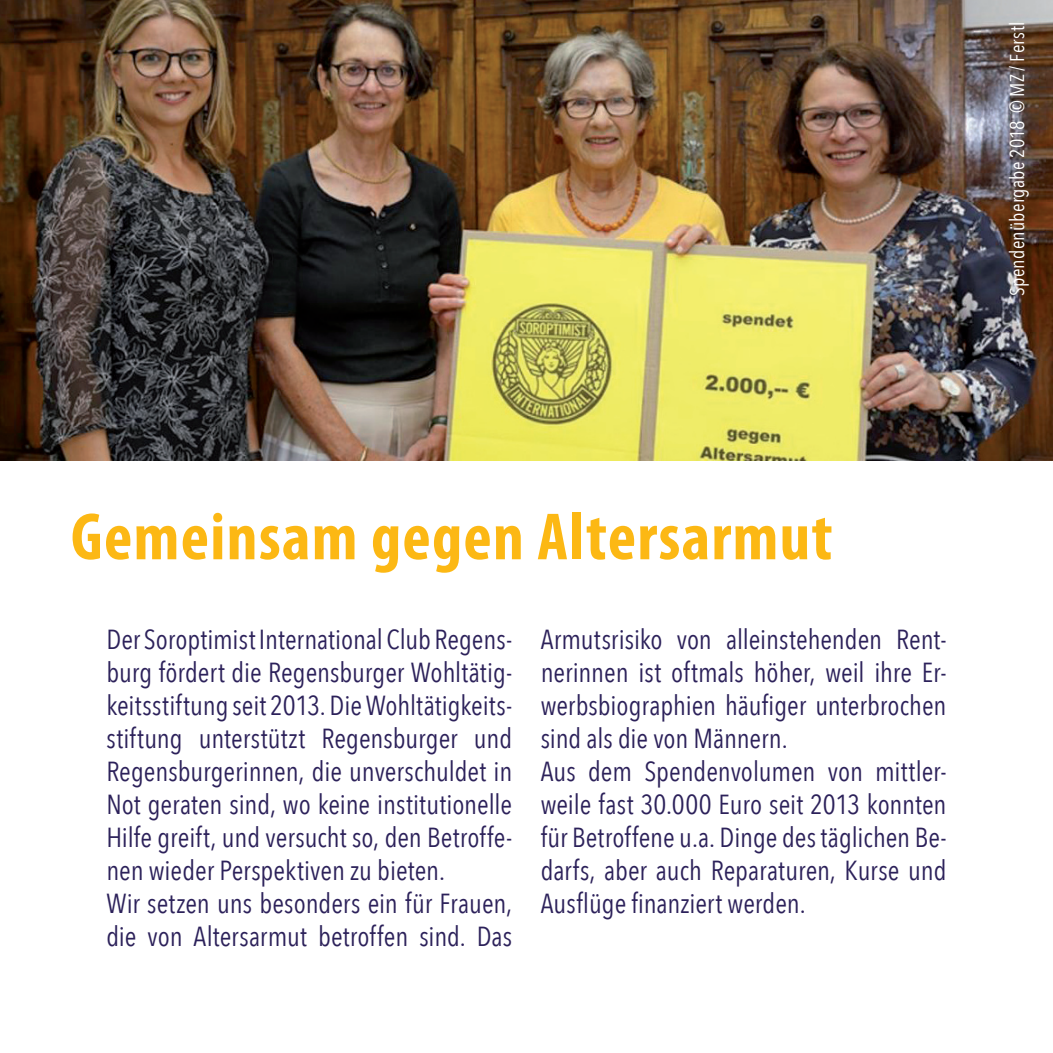
<style>
.page{position:relative;width:1053px;height:1053px;background:#fff}
.page>*{position:absolute;margin:0;border:0;box-sizing:border-box;transform-origin:0 0}
.t1{font:700 condensed 67.25px "Myriad Pro";letter-spacing:.02em;color:#fcb814}
.t2{font:27.5px/33px "Avenir Next Condensed";color:#2c215a;text-align:justify}
.t3{font:20px "Avenir Next Condensed";letter-spacing:.01em;color:#fff}
</style>
<div class="page">
<img style="left:0;top:0;width:1052px;height:461px">
<p class="t3" style="left:1000px;top:296px;width:276px;rotate:-90deg">Spendenübergabe 2018 © MZ / Ferstl</p>
<p class="t1" style="left:71px;top:495px;width:763px">Gemeinsam gegen Altersarmut</p>
<p class="t2" style="left:106px;top:621px;width:407px">Der Soroptimist International Club Regens&shy;burg fördert die Regensburger Wohltätig&shy;keitsstiftung seit 2013. Die Wohltätigkeits&shy;stiftung unterstützt Regensburger und Regensburgerinnen, die unverschuldet in Not geraten sind, wo keine institutionelle Hilfe greift, und versucht so, den Betroffe&shy;nen wieder Perspektiven zu bieten.</p>
<p class="t2" style="left:106px;top:885px;width:407px">Wir setzen uns besonders ein für Frauen, die von Altersarmut betroffen sind. Das</p>
<p class="t2" style="left:540px;top:621px;width:407px">Armutsrisiko von alleinstehenden Rent&shy;nerinnen ist oftmals höher, weil ihre Er&shy;werbsbiographien häufiger unterbrochen sind als die von Männern.</p>
<p class="t2" style="left:540px;top:753px;width:407px">Aus dem Spendenvolumen von mittler&shy;weile fast 30.000 Euro seit 2013 konnten für Betroffene u.a. Dinge des täglichen Be&shy;darfs, aber auch Reparaturen, Kurse und Ausflüge finanziert werden.</p>
</div>
